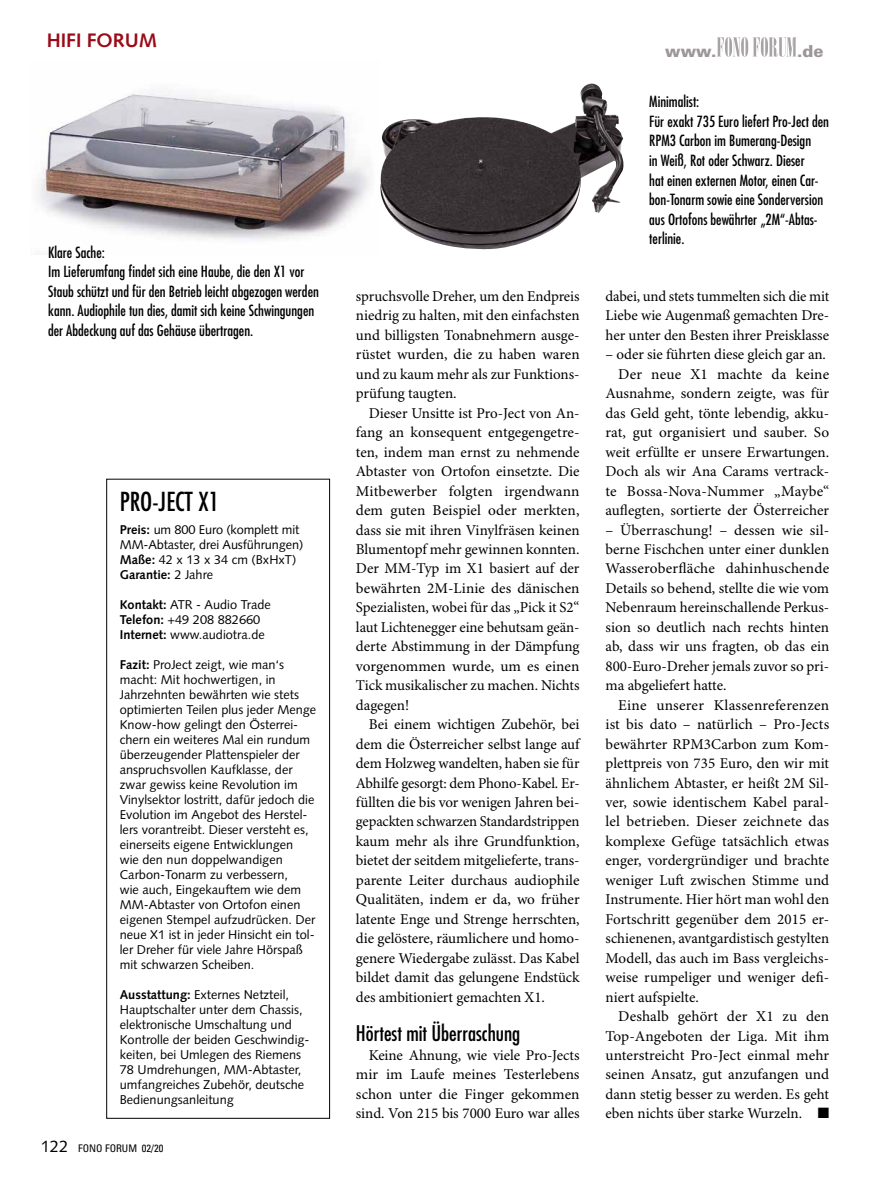
<style>
.page{position:relative;width:893px;height:1191px;background:#fff}
.page>*{position:absolute;margin:0;border:0;box-sizing:border-box;transform-origin:0 0}
.t1{font:condensed 25.5px "Futura Std";color:#000}
.t2{font:condensed 21px "Futura Std";color:#000}
.t3{font:700 19.5px "Syntax";color:#9a0b18}
.t4{font:900 16.5px "Univers LT Std";color:#9c9696}
.t5{font:15px/19.5px "Minion Pro";color:#000;text-align:justify}
.t6{font:condensed 15px/19.5px "Futura Std";color:#000}
.t7{font:12.75px/15px "Syntax";color:#000}
.t8{font:condensed 10.5px "Univers LT Std";color:#000}
.s1{font-weight:700}
.s2{font-family:"Syntax";font-stretch:normal;font-size:16.5px}
</style>
<div class="page">
<img style="left:38px;top:92px;width:332px;height:148px">
<div style="left:106px;top:479px;width:224px;height:639px;border:1px solid #000"></div>
<img style="left:380px;top:83px;width:244px;height:167px">
<svg style="left:717px;top:37px;width:80px;height:20px"></svg>
<h3 class="t3" style="left:47px;top:29px;width:112px">HIFI FORUM</h3>
<p class="t6" style="left:48px;top:242px;width:272px">Klare Sache:<br>Im Lieferumfang findet sich eine Haube, die den X1 vor Staub schützt und für den Betrieb leicht abgezogen werden kann. Audiophile tun dies, damit sich keine Schwingungen der Abdeckung auf das Gehäuse übertragen.</p>
<h1 class="t1" style="left:120px;top:486px;width:101px">PRO-JECT X1</h1>
<p class="t7" style="left:120px;top:522px;width:185px"><span class="s1">Preis:</span> um 800 Euro (komplett mit<br>MM-Abtaster, drei Ausführungen)<br><span class="s1">Maße:</span> 42 x 13 x 34 cm (BxHxT)<br><span class="s1">Garantie:</span> 2 Jahre</p>
<p class="t7" style="left:120px;top:597px;width:153px"><span class="s1">Kontakt:</span> ATR - Audio Trade<br><span class="s1">Telefon:</span> +49 208 882660<br><span class="s1">Internet:</span> www.audiotra.de</p>
<p class="t7" style="left:120px;top:657px;width:198px"><span class="s1">Fazit:</span> ProJect zeigt, wie man‘s macht: Mit hochwertigen, in Jahrzehnten bewährten wie stets optimierten Teilen plus jeder Menge Know-how gelingt den Österrei&shy;chern ein weiteres Mal ein rundum überzeugender Plattenspieler der anspruchsvollen Kaufklasse, der zwar gewiss keine Revolution im Vinylsektor lostritt, dafür jedoch die Evolution im Angebot des Herstel&shy;lers vorantreibt. Dieser versteht es, einerseits eigene Entwicklungen<br>wie den nun doppelwandigen Carbon-Tonarm zu verbessern,<br>wie auch, Eingekauftem wie dem MM-Abtaster von Ortofon einen eigenen Stempel aufzudrücken. Der neue X1 ist in jeder Hinsicht ein tol&shy;ler Dreher für viele Jahre Hörspaß mit schwarzen Scheiben.</p>
<p class="t7" style="left:120px;top:987px;width:191px"><span class="s1">Ausstattung:</span> Externes Netzteil,<br>Hauptschalter unter dem Chassis, elektronische Umschaltung und<br>Kontrolle der beiden Geschwindig&shy;keiten, bei Umlegen des Riemens<br>78 Umdrehungen, MM-Abtaster, umfangreiches Zubehör, deutsche<br>Bedienungsanleitung</p>
<p class="t8" style="left:41px;top:1142px;width:124px"><span class="s2">122</span> FONO FORUM 02/20</p>
<p class="t5" style="left:356px;top:287px;width:225px">spruchsvolle Dreher, um den Endpreis niedrig zu halten, mit den einfachsten und billigsten Tonabnehmern ausge&shy;rüstet wurden, die zu haben waren und zu kaum mehr als zur Funktions&shy;prüfung taugten.</p>
<p class="t5" style="left:356px;top:404px;width:225px;text-indent:13px">Dieser Unsitte ist Pro-Ject von An&shy;fang an konsequent entgegengetre&shy;ten, indem man ernst zu nehmende Abtaster von Ortofon einsetzte. Die Mitbewerber folgten irgendwann dem guten Beispiel oder merkten, dass sie mit ihren Vinylfräsen keinen Blumentopf mehr gewinnen konnten.<br>Der MM-Typ im X1 basiert auf der bewährten 2M-Linie des dänischen Spezialisten, wobei für das „Pick it S2“ laut Lichtenegger eine behutsam geän&shy;derte Abstimmung in der Dämpfung vorgenommen wurde, um es einen Tick musikalischer zu machen. Nichts dagegen!</p>
<p class="t5" style="left:356px;top:715px;width:225px;text-indent:13px">Bei einem wichtigen Zubehör, bei dem die Österreicher selbst lange auf dem Holzweg wandelten, haben sie für Abhilfe gesorgt: dem Phono-Kabel. Er&shy;füllten die bis vor wenigen Jahren bei&shy;gepackten schwarzen Standardstrippen kaum mehr als ihre Grundfunktion, bietet der seitdem mitgelieferte, trans&shy;parente Leiter durchaus audiophile Qualitäten, indem er da, wo früher latente Enge und Strenge herrschten, die gelöstere, räumlichere und homo&shy;genere Wiedergabe zulässt. Das Kabel bildet damit das gelungene Endstück des ambitioniert gemachten X1.</p>
<h2 class="t2" style="left:356px;top:1020px;width:166px">Hörtest mit Überraschung</h2>
<p class="t5" style="left:356px;top:1046px;width:225px;text-indent:13px">Keine Ahnung, wie viele Pro-Jects mir im Laufe meines Testerlebens schon unter die Finger gekommen sind. Von 215 bis 7000 Euro war alles</p>
<p class="t4" style="left:665px;top:41px;width:53px">www.</p>
<p class="t4" style="left:797px;top:41px;width:28px">.de</p>
<p class="t6" style="left:649px;top:92px;width:181px">Minimalist:<br>Für exakt 735 Euro liefert Pro-Ject den<br>RPM3 Carbon im Bumerang-Design<br>in Weiß, Rot oder Schwarz. Dieser<br>hat einen externen Motor, einen Car&shy;bon-Tonarm sowie eine Sonderversion aus Ortofons bewährter „2M“-Abtas&shy;terlinie.</p>
<p class="t5" style="left:605px;top:287px;width:225px">dabei, und stets tummelten sich die mit Liebe wie Augenmaß gemachten Dre&shy;her unter den Besten ihrer Preisklasse</p>
<p class="t5" style="left:605px;top:345px;width:225px;text-align:right">– oder sie führten diese gleich gar an.<br>Der neue X1 machte da keine Ausnahme, sondern zeigte, was für das Geld geht, tönte lebendig, akku&shy;rat, gut organisiert und sauber. So weit erfüllte er unsere Erwartungen.<br>Doch als wir Ana Carams vertrack&shy;te Bossa-Nova-Nummer „Maybe“ auflegten, sortierte der Österreicher</p>
<p class="t5" style="left:605px;top:520px;width:225px">– Überraschung! – dessen wie sil&shy;berne Fischchen unter einer dunklen Wasseroberfläche dahinhuschende Details so behend, stellte die wie vom Nebenraum hereinschallende Perkus&shy;sion so deutlich nach rechts hinten ab, dass wir uns fragten, ob das ein 800-Euro-Dreher jemals zuvor so pri&shy;ma abgeliefert hatte.</p>
<p class="t5" style="left:605px;top:695px;width:225px;text-indent:13px">Eine unserer Klassenreferenzen ist bis dato – natürlich – Pro-Jects bewährter RPM3Carbon zum Kom&shy;plettpreis von 735 Euro, den wir mit ähnlichem Abtaster, er heißt 2M Sil&shy;ver, sowie identischem Kabel paral&shy;lel betrieben. Dieser zeichnete das komplexe Gefüge tatsächlich etwas enger, vordergründiger und brachte weniger Luft zwischen Stimme und Instrumente. Hier hört man wohl den Fortschritt gegenüber dem 2015 er&shy;schienenen, avantgardistisch gestylten Modell, das auch im Bass vergleichs&shy;weise rumpeliger und weniger defi&shy;niert aufspielte.</p>
<p class="t5" style="left:605px;top:1007px;width:225px;text-indent:13px">Deshalb gehört der X1 zu den Top-Angeboten der Liga. Mit ihm unterstreicht Pro-Ject einmal mehr seinen Ansatz, gut anzufangen und dann stetig besser zu werden. Es geht eben nichts über starke Wurzeln. ■</p>
</div>
